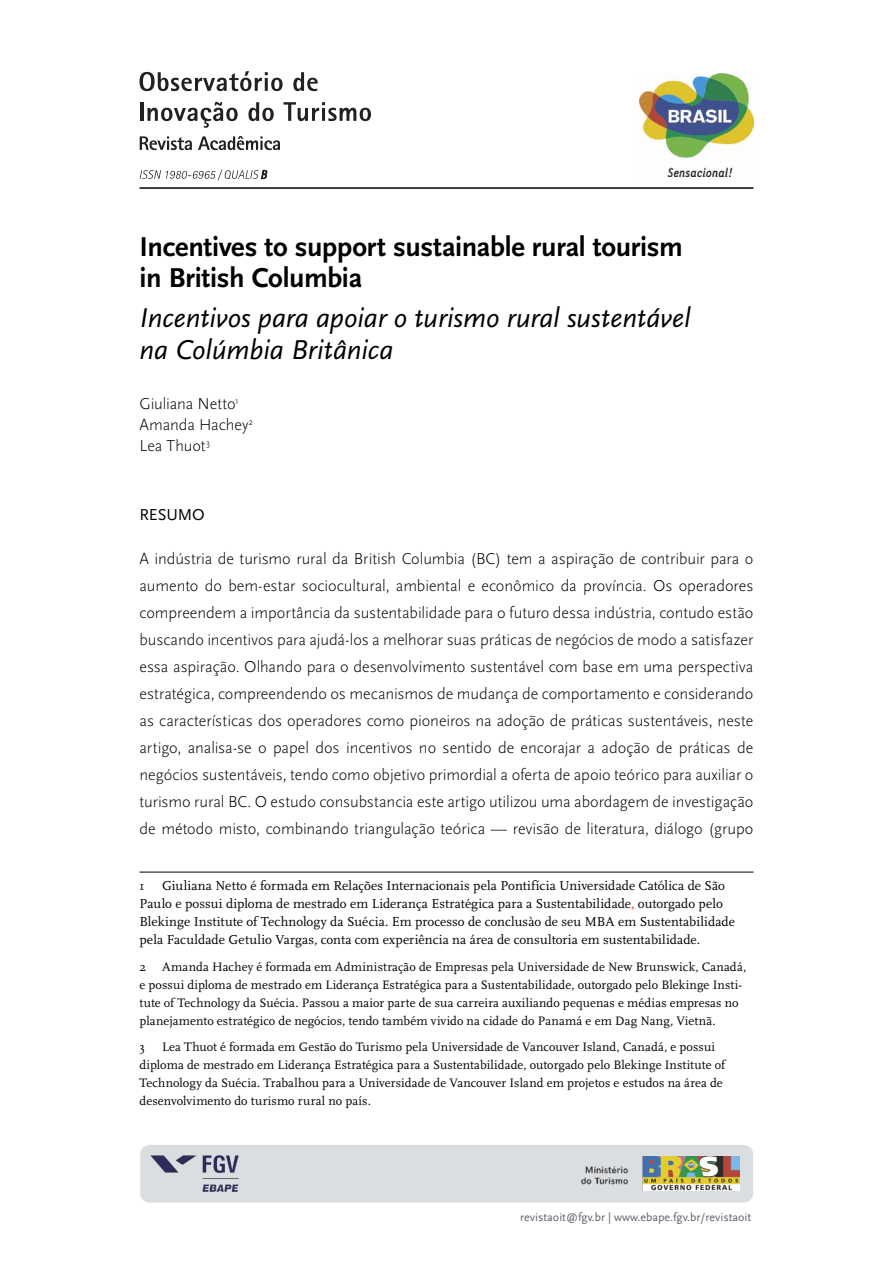
<style>
.page{position:relative;width:893px;height:1263px;background:#fff}
.page>*{position:absolute;margin:0;border:0;box-sizing:border-box;transform-origin:0 0}
.t1{font:italic 28.5px/31.5px "Scala Sans";letter-spacing:-.005em;color:#000}
.t2{font:700 28.5px/31.5px "Scala Sans";letter-spacing:-.01em;color:#000}
.t3{font:300 16.5px/27px "Scala Sans";letter-spacing:-.005em;color:#000}
.t4{font:16.5px "Scala Sans Caps";letter-spacing:-.01em;color:#000}
.t5{font:13.5px/18px "Scala";letter-spacing:.005em;color:#000}
.t6{font:12.75px/18px "Scala";letter-spacing:.01em;color:#000}
.t7{font:12px "Scala Sans";color:#61626d}
.s1{color:#f00}
</style>
<div class="page">
<div style="left:140px;top:1145px;width:613px;height:58px;background:#dbdee1"></div>
<img style="left:581px;top:1157px;width:159px;height:34px">
<img style="left:151px;top:1156px;width:88px;height:36px">
<img style="left:639px;top:73px;width:114px;height:104px">
<hr style="left:140px;top:187px;width:613px;height:2px;background:#000">
<svg style="left:140px;top:169px;width:127px;height:11px"></svg>
<svg style="left:140px;top:71px;width:143px;height:20px"></svg>
<svg style="left:293px;top:72px;width:25px;height:19px"></svg>
<hr style="left:140px;top:102px;width:3px;height:19px;background:#241f21">
<svg style="left:147px;top:102px;width:91px;height:26px"></svg>
<svg style="left:248px;top:102px;width:26px;height:19px"></svg>
<svg style="left:283px;top:102px;width:88px;height:19px"></svg>
<svg style="left:140px;top:136px;width:52px;height:14px"></svg>
<svg style="left:198px;top:136px;width:82px;height:14px"></svg>
<hr style="left:140px;top:872px;width:613px;height:1px;background:#000">
<h1 class="t2" style="left:140px;top:232px;width:545px">Incentives to support sustainable rural tourism in British Columbia</h1>
<h1 class="t1" style="left:140px;top:303px;width:553px">Incentivos para apoiar o turismo rural sustentável na Colúmbia Britânica</h1>
<p class="t3" style="left:140px;top:394px;width:115px;line-height:21px">Giuliana Netto<sup>1<br></sup>Amanda Hachey<sup>2<br></sup>Lea Thuot<sup>3</sup></p>
<p class="t4" style="left:140px;top:506px;width:67px">RESUMO</p>
<p class="t3" style="left:140px;top:546px;width:615px;text-align:justify">A indústria de turismo rural da British Columbia (BC) tem a aspiração de contribuir para o aumento do bem-estar sociocultural, ambiental e econômico da província. Os operadores compreendem a importância da sustentabilidade para o futuro dessa indústria, contudo estão buscando incentivos para ajudá-los a melhorar suas práticas de negócios de modo a satisfazer essa aspiração. Olhando para o desenvolvimento sustentável com base em uma perspectiva estratégica, compreendendo os mecanismos de mudança de comportamento e considerando as características dos operadores como pioneiros na adoção de práticas sustentáveis, neste artigo, analisa-se o papel dos incentivos no sentido de encorajar a adoção de práticas de negócios sustentáveis, tendo como objetivo primordial a oferta de apoio teórico para auxiliar o turismo rural BC. O estudo consubstancia este artigo utilizou uma abordagem de investigação de método misto, combinando triangulação teórica — revisão de literatura, diálogo (grupo</p>
<p class="t5" style="left:140px;top:877px;width:597px;text-indent:23px">Giuliana Netto é formada em Relações Internacionais pela Pontifícia Universidade Católica de São Paulo e possui diploma de mestrado em Liderança Estratégica para a Sustentabilidade<span class="s1">,</span> outorgado pelo Blekinge Institute of Technology da Suécia. Em processo de conclusào de seu MBA em Sustentabilidade pela Faculdade Getulio Vargas, conta com experiência na área de consultoria em sustentabilidade.</p>
<p class="t6" style="left:140px;top:958px;width:608px">2 Amanda Hachey é formada em Administração de Empresas pela Universidade de New Brunswick, Canadá, e possui diploma de mestrado em Liderança Estratégica para a Sustentabilidade, outorgado pelo Blekinge Insti&shy;tute of Technology da Suécia. Passou a maior parte de sua carreira auxiliando pequenas e médias empresas no planejamento estratégico de negócios, tendo também vivido na cidade do Panamá e em Dag Nang, Vietnã.</p>
<p class="t6" style="left:140px;top:1038px;width:7px">3</p>
<p class="t6" style="left:140px;top:877px;width:6px">1</p>
<p class="t6" style="left:140px;top:1038px;width:587px;text-indent:23px">Lea Thuot é formada em Gestão do Turismo pela Universidade de Vancouver Island, Canadá, e possui diploma de mestrado em Liderança Estratégica para a Sustentabilidade, outorgado pelo Blekinge Institute of Technology da Suécia. Trabalhou para a Universidade de Vancouver Island em projetos e estudos na área de desenvolvimento do turismo rural no país.</p>
<p class="t7" style="left:520px;top:1210px;width:233px">revistaoit@fgv.br | www.ebape.fgv.br/revistaoit</p>
</div>
